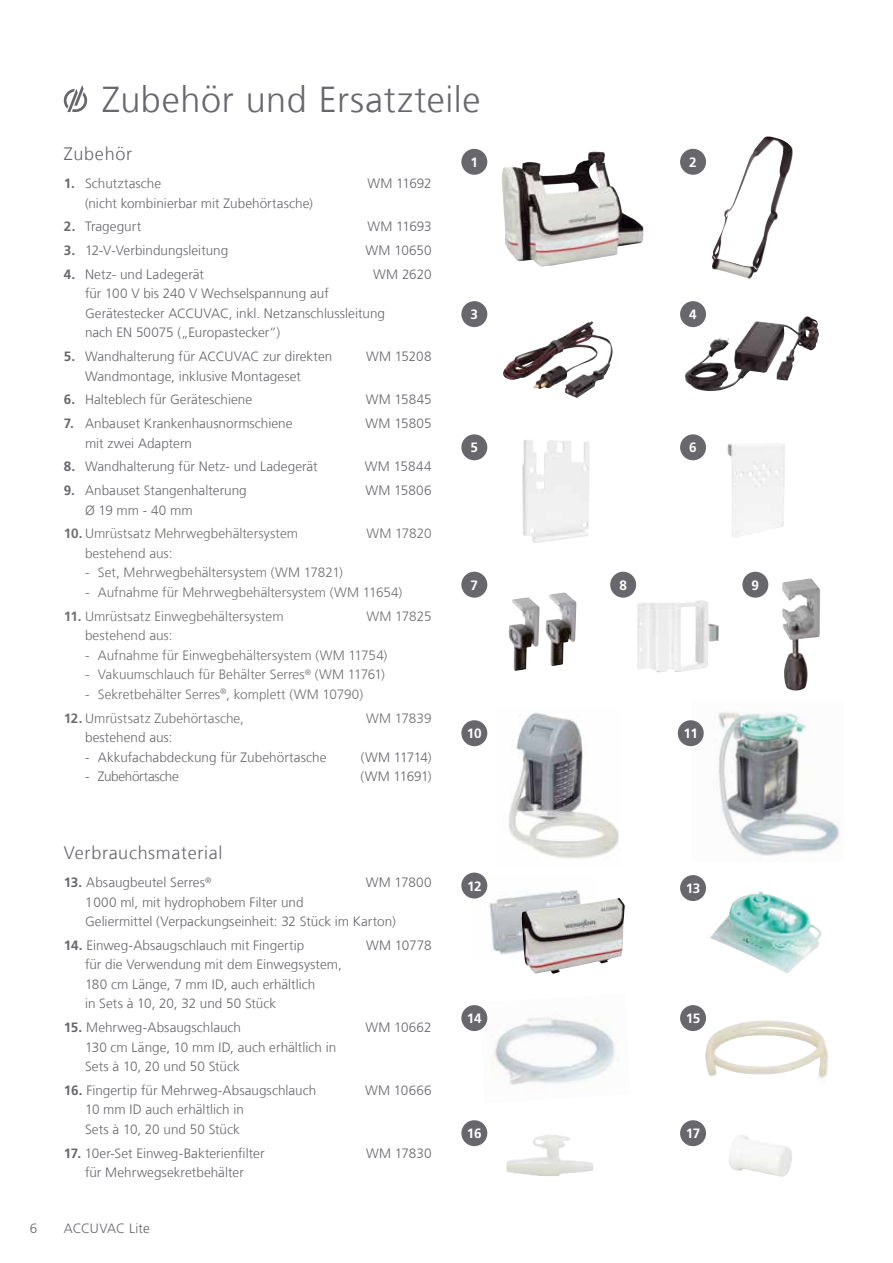
<style>
.page{position:relative;width:893px;height:1263px;background:#fff}
.page>*{position:absolute;margin:0;border:0;box-sizing:border-box;transform-origin:0 0}
.t1{font:300 36px "Frutiger LT Com";letter-spacing:.015em;color:#68676c}
.t2{font:300 18px "Frutiger LT Com";letter-spacing:.04em;color:#68676c}
.t3{font:300 13.5px/19.5px "Frutiger LT Com";color:#68676c}
.t4{font:300 13.5px "Frutiger LT Com";letter-spacing:.005em;color:#70706f}
.t5{font:700 13.5px "Frutiger LT Com";letter-spacing:-.02em;color:#fff}
.t6{font:300 13.5px "Frutiger LT Com";letter-spacing:-.025em;color:#68676c}
.t7{font:300 13.5px "Frutiger LT";letter-spacing:-.005em;color:#68676c}
.s1{font-weight:700}
</style>
<div class="page">
<img style="left:473px;top:878px;width:107px;height:77px">
<img style="left:522px;top:898px;width:103px;height:76px">
<img style="left:509px;top:712px;width:110px;height:147px">
<img style="left:691px;top:712px;width:149px;height:144px">
<svg style="left:64px;top:85px;width:23px;height:27px"></svg>
<img style="left:710px;top:891px;width:112px;height:82px">
<img style="left:701px;top:316px;width:106px;height:71px">
<img style="left:705px;top:1020px;width:123px;height:58px">
<img style="left:501px;top:152px;width:142px;height:115px">
<div style="left:461px;top:149px;width:26px;height:26px;background:#68676c;border-radius:50%"></div>
<div style="left:461px;top:301px;width:26px;height:26px;background:#68676c;border-radius:50%"></div>
<div style="left:461px;top:434px;width:26px;height:26px;background:#68676c;border-radius:50%"></div>
<div style="left:461px;top:572px;width:26px;height:26px;background:#68676c;border-radius:50%"></div>
<div style="left:610px;top:572px;width:26px;height:26px;background:#68676c;border-radius:50%"></div>
<div style="left:742px;top:572px;width:26px;height:26px;background:#68676c;border-radius:50%"></div>
<div style="left:461px;top:1120px;width:26px;height:26px;background:#68676c;border-radius:50%"></div>
<img style="left:506px;top:1134px;width:87px;height:42px">
<img style="left:712px;top:136px;width:81px;height:143px">
<img style="left:503px;top:321px;width:95px;height:68px">
<img style="left:511px;top:592px;width:65px;height:74px">
<img style="left:727px;top:443px;width:58px;height:94px">
<img style="left:729px;top:1135px;width:63px;height:42px">
<img style="left:522px;top:440px;width:68px;height:103px">
<img style="left:782px;top:578px;width:29px;height:112px">
<img style="left:480px;top:1006px;width:135px;height:79px">
<img style="left:637px;top:600px;width:82px;height:72px">
<div style="left:461px;top:1005px;width:26px;height:26px;background:#68676c;border-radius:50%"></div>
<div style="left:680px;top:149px;width:26px;height:26px;background:#68676c;border-radius:50%"></div>
<div style="left:680px;top:301px;width:26px;height:26px;background:#68676c;border-radius:50%"></div>
<div style="left:680px;top:434px;width:26px;height:26px;background:#68676c;border-radius:50%"></div>
<div style="left:680px;top:1005px;width:26px;height:26px;background:#68676c;border-radius:50%"></div>
<div style="left:680px;top:1120px;width:26px;height:26px;background:#68676c;border-radius:50%"></div>
<div style="left:680px;top:875px;width:26px;height:26px;background:#68676c;border-radius:50%"></div>
<div style="left:461px;top:872px;width:26px;height:26px;background:#68676c;border-radius:50%"></div>
<div style="left:461px;top:720px;width:26px;height:26px;background:#68676c;border-radius:50%"></div>
<div style="left:678px;top:720px;width:26px;height:26px;background:#68676c;border-radius:50%"></div>
<h1 class="t1" style="left:102px;top:79px;width:380px">Zubehör und Ersatzteile</h1>
<h2 class="t2" style="left:64px;top:144px;width:70px">Zubehör</h2>
<p class="t3" style="left:64px;top:174px;width:99px"><span class="s1">1.</span> Schutztasche</p>
<p class="t3" style="left:367px;top:174px;width:66px">WM 11692</p>
<p class="t3" style="left:85px;top:193px;width:229px">(nicht kombinierbar mit Zubehörtasche)</p>
<p class="t3" style="left:64px;top:217px;width:79px"><span class="s1">2.</span> Tragegurt</p>
<p class="t3" style="left:368px;top:217px;width:66px">WM 11693</p>
<p class="t3" style="left:64px;top:241px;width:166px"><span class="s1">3.</span> 12-V-Verbindungsleitung</p>
<p class="t3" style="left:366px;top:241px;width:67px">WM 10650</p>
<p class="t3" style="left:64px;top:265px;width:142px"><span class="s1">4.</span> Netz- und Ladegerät</p>
<p class="t3" style="left:373px;top:265px;width:60px">WM 2620</p>
<p class="t3" style="left:85px;top:284px;width:301px">für 100 V bis 240 V Wechselspannung auf<br>Gerätestecker ACCUVAC, inkl. Netzanschlussleitung nach EN 50075 („Europastecker“)</p>
<p class="t3" style="left:64px;top:347px;width:270px"><span class="s1">5.</span> Wandhalterung für ACCUVAC zur direkten</p>
<p class="t3" style="left:366px;top:347px;width:67px">WM 15208</p>
<p class="t3" style="left:85px;top:366px;width:218px">Wandmontage, inklusive Montageset</p>
<p class="t3" style="left:64px;top:390px;width:190px"><span class="s1">6.</span> Halteblech für Geräteschiene</p>
<p class="t3" style="left:366px;top:390px;width:67px">WM 15845</p>
<p class="t3" style="left:64px;top:414px;width:230px"><span class="s1">7.</span> Anbauset Krankenhausnormschiene</p>
<p class="t3" style="left:366px;top:414px;width:67px">WM 15805</p>
<p class="t3" style="left:85px;top:433px;width:109px">mit zwei Adaptern</p>
<p class="t3" style="left:64px;top:457px;width:256px"><span class="s1">8.</span> Wandhalterung für Netz- und Ladegerät</p>
<p class="t3" style="left:365px;top:457px;width:68px">WM 15844</p>
<p class="t3" style="left:64px;top:481px;width:185px"><span class="s1">9.</span> Anbauset Stangenhalterung</p>
<p class="t3" style="left:365px;top:481px;width:68px">WM 15806</p>
<p class="t3" style="left:85px;top:500px;width:109px">Ø 19 mm - 40 mm</p>
<p class="t4" style="left:64px;top:526px;width:236px"><span class="s1">10.</span> Umrüstsatz Mehrwegbehältersystem</p>
<p class="t4" style="left:366px;top:526px;width:67px">WM 17820</p>
<p class="t4" style="left:85px;top:545px;width:89px">bestehend aus:</p>
<p class="t4" style="left:85px;top:565px;width:259px">- Set, Mehrwegbehältersystem (WM 17821)</p>
<p class="t4" style="left:85px;top:584px;width:319px">- Aufnahme für Mehrwegbehältersystem (WM 11654)</p>
<p class="t4" style="left:64px;top:608px;width:221px"><span class="s1">11.</span> Umrüstsatz Einwegbehältersystem</p>
<p class="t4" style="left:366px;top:608px;width:67px">WM 17825</p>
<p class="t4" style="left:85px;top:628px;width:89px">bestehend aus:</p>
<p class="t4" style="left:85px;top:647px;width:304px">- Aufnahme für Einwegbehältersystem (WM 11754)</p>
<p class="t4" style="left:85px;top:667px;width:301px">- Vakuumschlauch für Behälter Serres<sup>®</sup> (WM 11761)</p>
<p class="t4" style="left:85px;top:686px;width:280px">- Sekretbehälter Serres<sup>®</sup>, komplett (WM 10790)</p>
<p class="t4" style="left:64px;top:710px;width:182px"><span class="s1">12.</span> Umrüstsatz Zubehörtasche,</p>
<p class="t4" style="left:366px;top:710px;width:67px">WM 17839</p>
<p class="t3" style="left:85px;top:728px;width:89px">bestehend aus:</p>
<p class="t3" style="left:85px;top:747px;width:243px">- Akkufachabdeckung für Zubehörtasche</p>
<p class="t3" style="left:361px;top:747px;width:72px">(WM 11714)</p>
<p class="t6" style="left:85px;top:768px;width:95px">- Zubehörtasche</p>
<p class="t3" style="left:361px;top:767px;width:73px">(WM 11691)</p>
<p class="t5" style="left:689px;top:154px;width:9px">2</p>
<p class="t5" style="left:471px;top:154px;width:9px">1</p>
<p class="t5" style="left:471px;top:307px;width:9px">3</p>
<p class="t5" style="left:689px;top:307px;width:9px">4</p>
<p class="t5" style="left:689px;top:440px;width:9px">6</p>
<p class="t5" style="left:471px;top:440px;width:9px">5</p>
<p class="t5" style="left:471px;top:577px;width:9px">7</p>
<p class="t5" style="left:619px;top:577px;width:9px">8</p>
<p class="t5" style="left:752px;top:577px;width:9px">9</p>
<p class="t5" style="left:467px;top:726px;width:16px">10</p>
<p class="t5" style="left:684px;top:726px;width:16px">11</p>
<h2 class="t2" style="left:64px;top:842px;width:160px">Verbrauchsmaterial</h2>
<p class="t3" style="left:64px;top:873px;width:149px"><span class="s1">13.</span> Absaugbeutel Serres<sup>®</sup></p>
<p class="t3" style="left:366px;top:873px;width:67px">WM 17800</p>
<p class="t3" style="left:85px;top:892px;width:312px">1000 ml, mit hydrophobem Filter und<br>Geliermittel (Verpackungseinheit: 32 Stück im Karton)</p>
<p class="t3" style="left:64px;top:935px;width:242px"><span class="s1">14.</span> Einweg-Absaugschlauch mit Fingertip</p>
<p class="t3" style="left:366px;top:935px;width:67px">WM 10778</p>
<p class="t3" style="left:85px;top:955px;width:258px">für die Verwendung mit dem Einwegsystem,<br>180 cm Länge, 7 mm ID, auch erhältlich<br>in Sets à 10, 20, 32 und 50 Stück</p>
<p class="t3" style="left:64px;top:1018px;width:179px"><span class="s1">15.</span> Mehrweg-Absaugschlauch</p>
<p class="t3" style="left:365px;top:1018px;width:68px">WM 10662</p>
<p class="t3" style="left:85px;top:1037px;width:253px">130 cm Länge, 10 mm ID, auch erhältlich in<br>Sets à 10, 20 und 50 Stück</p>
<p class="t3" style="left:64px;top:1080px;width:254px"><span class="s1">16.</span> Fingertip für Mehrweg-Absaugschlauch</p>
<p class="t3" style="left:365px;top:1080px;width:68px">WM 10666</p>
<p class="t3" style="left:85px;top:1100px;width:160px">10 mm ID auch erhältlich in<br>Sets à 10, 20 und 50 Stück</p>
<p class="t3" style="left:64px;top:1143px;width:202px"><span class="s1">17.</span> 10er-Set Einweg-Bakterienfilter</p>
<p class="t3" style="left:366px;top:1143px;width:67px">WM 17830</p>
<p class="t3" style="left:85px;top:1163px;width:160px">für Mehrwegsekretbehälter</p>
<p class="t7" style="left:30px;top:1221px;width:9px">6</p>
<p class="t7" style="left:64px;top:1221px;width:88px">ACCUVAC Lite</p>
<p class="t5" style="left:467px;top:878px;width:16px">12</p>
<p class="t5" style="left:686px;top:880px;width:16px">13</p>
<p class="t5" style="left:467px;top:1010px;width:16px">14</p>
<p class="t5" style="left:467px;top:1126px;width:16px">16</p>
<p class="t5" style="left:686px;top:1010px;width:16px">15</p>
<p class="t5" style="left:686px;top:1126px;width:16px">17</p>
</div>
